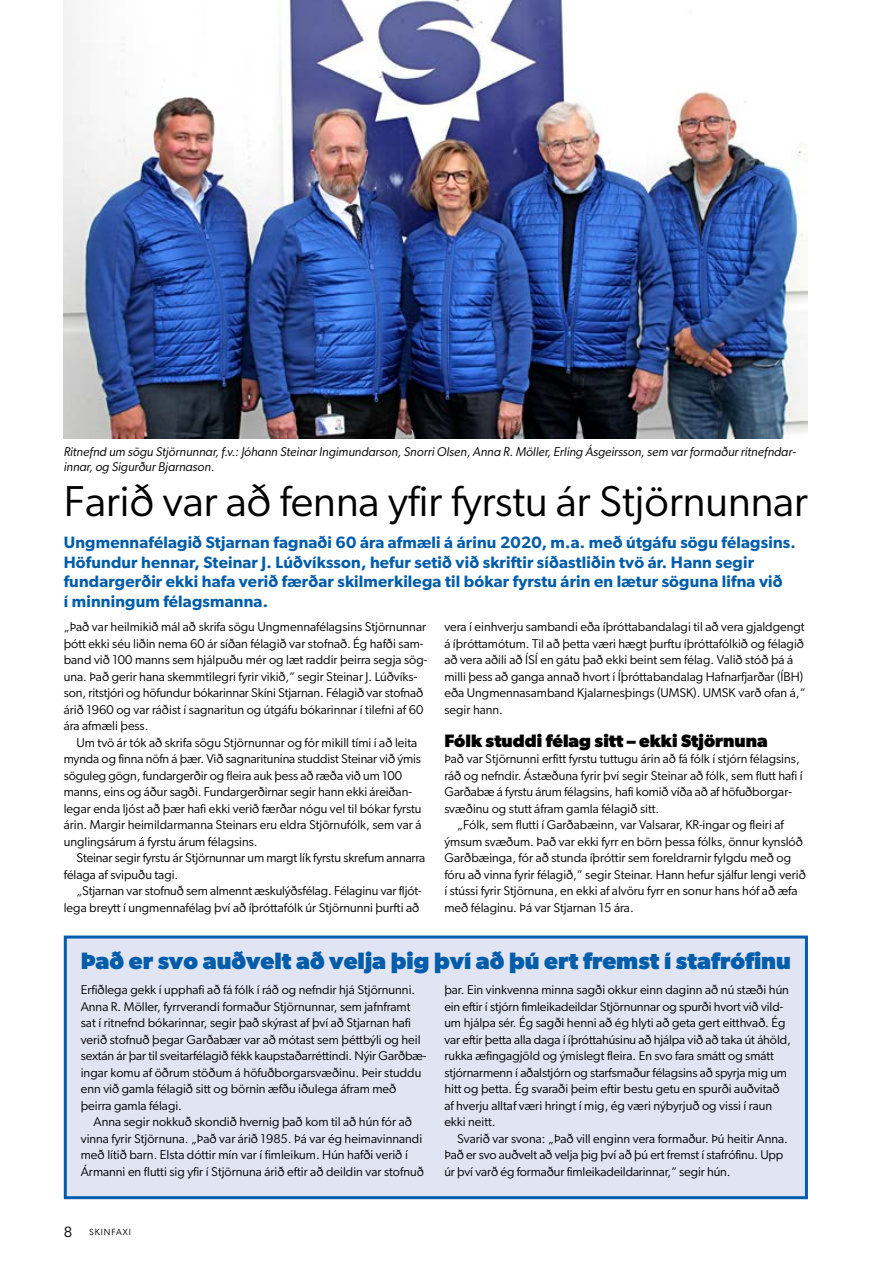
<style>
.page{position:relative;width:893px;height:1263px;background:#fff}
.page>*{position:absolute;margin:0;border:0;box-sizing:border-box;transform-origin:0 0}
.t1{font:43.35px "Gibson";color:#000}
.t2{font:700 23.7px "Gibson";color:#005daa}
.t3{font:700 18px "Gibson";color:#000}
.t4{font:600 16.5px/19.5px "Gibson";letter-spacing:.01em;color:#005daa}
.t5{font:12.75px/16.5px "Gibson";color:#000}
.t6{font:italic 12.75px/15px "Gibson";color:#000}
.t7{font:9px "Gibson";letter-spacing:.1em;color:#000}
.s1{font-size:15px}
</style>
<div class="page">
<div style="left:64px;top:935px;width:744px;height:264px;background:#e0e4f3;border:3px solid #005daa"></div>
<img style="left:64px;top:0;width:744px;height:439px">
<p class="t6" style="left:64px;top:444px;width:734px">Ritnefnd um sögu Stjörnunnar, f.v.: Jóhann Steinar Ingimundarson, Snorri Olsen, Anna R. Möller, Erling Ásgeirsson, sem var formaður ritnefndar&shy;innar, og Sigurður Bjarnason.</p>
<h1 class="t1" style="left:64px;top:475px;width:746px">Farið var að fenna yfir fyrstu ár Stjörnunnar</h1>
<p class="t4" style="left:64px;top:532px;width:733px">Ungmennafélagið Stjarnan fagnaði 60 ára afmæli á árinu 2020, m.a. með útgáfu sögu félagsins.<br>Höfundur hennar, Steinar J. Lúðvíksson, hefur setið við skriftir síðastliðin tvö ár. Hann segir fundargerðir ekki hafa verið færðar skilmerkilega til bókar fyrstu árin en lætur söguna lifna við<br>í minningum félagsmanna.</p>
<p class="t5" style="left:64px;top:619px;width:365px">„Það var heilmikið mál að skrifa sögu Ungmennafélagsins Stjörnunnar þótt ekki séu liðin nema 60 ár síðan félagið var stofnað. Ég hafði sam&shy;band við 100 manns sem hjálpuðu mér og læt raddir þeirra segja sög&shy;una. Það gerir hana skemmtilegri fyrir vikið,“ segir Steinar J. Lúðvíks&shy;son, ritstjóri og höfundur bókarinnar Skíni Stjarnan. Félagið var stofnað árið 1960 og var ráðist í sagnaritun og útgáfu bókarinnar í tilefni af 60 ára afmæli þess.</p>
<p class="t5" style="left:64px;top:734px;width:359px;text-indent:13px">Um tvö ár tók að skrifa sögu Stjörnunnar og fór mikill tími í að leita mynda og finna nöfn á þær. Við sagnaritunina studdist Steinar við ýmis söguleg gögn, fundargerðir og fleira auk þess að ræða við um 100 manns, eins og áður sagði. Fundargerðirnar segir hann ekki áreiðan&shy;legar enda ljóst að þær hafi ekki verið færðar nógu vel til bókar fyrstu árin. Margir heimildarmanna Steinars eru eldra Stjörnufólk, sem var á unglingsárum á fyrstu árum félagsins.</p>
<p class="t5" style="left:64px;top:850px;width:363px;text-indent:13px">Steinar segir fyrstu ár Stjörnunnar um margt lík fyrstu skrefum annarra félaga af svipuðu tagi.</p>
<p class="t5" style="left:64px;top:883px;width:359px;text-align:right">„Stjarnan var stofnuð sem almennt æskulýðsfélag. Félaginu var fljót&shy;lega breytt í ungmennafélag því að íþróttafólk úr Stjörnunni þurfti að</p>
<p class="t5" style="left:444px;top:619px;width:363px">vera í einhverju sambandi eða íþróttabandalagi til að vera gjaldgengt á íþróttamótum. Til að þetta væri hægt þurftu íþróttafólkið og félagið að vera aðili að ÍSÍ en gátu það ekki beint sem félag. Valið stóð þá á milli þess að ganga annað hvort í Íþróttabandalag Hafnarfjarðar (ÍBH) eða Ungmennasamband Kjalarnesþings (UMSK). UMSK varð ofan á,“ segir hann.</p>
<h3 class="t3" style="left:444px;top:730px;width:325px">Fólk studdi félag sitt – ekki Stjörnuna</h3>
<p class="t5" style="left:444px;top:751px;width:360px">Það var Stjörnunni erfitt fyrstu tuttugu árin að fá fólk í stjórn félagsins, ráð og nefndir. Ástæðuna fyrir því segir Steinar að fólk, sem flutt hafi í Garðabæ á fyrstu árum félagsins, hafi komið víða að af höfuðborgar&shy;svæðinu og stutt áfram gamla félagið sitt.</p>
<p class="t5" style="left:444px;top:817px;width:363px;text-indent:13px">„Fólk, sem flutti í Garðabæinn, var Valsarar, KR-ingar og fleiri af ýmsum svæðum. Það var ekki fyrr en börn þessa fólks, önnur kynslóð Garðbæinga, fór að stunda íþróttir sem foreldrarnir fylgdu með og fóru að vinna fyrir félagið,“ segir Steinar. Hann hefur sjálfur lengi verið í stússi fyrir Stjörnuna, en ekki af alvöru fyrr en sonur hans hóf að æfa með félaginu. Þá var Stjarnan 15 ára.</p>
<h2 class="t2" style="left:81px;top:946px;width:712px">Það er svo auðvelt að velja þig því að þú ert fremst í stafrófinu</h2>
<p class="t5" style="left:81px;top:981px;width:347px">Erfiðlega gekk í upphafi að fá fólk í ráð og nefndir hjá Stjörnunni.<br>Anna R. Möller, fyrrverandi formaður Stjörnunnar, sem jafnframt sat í ritnefnd bókarinnar, segir það skýrast af því að Stjarnan hafi verið stofnuð þegar Garðabær var að mótast sem þéttbýli og heil sextán ár þar til sveitarfélagið fékk kaupstaðarréttindi. Nýir Garðbæ&shy;ingar komu af öðrum stöðum á höfuðborgarsvæðinu. Þeir studdu enn við gamla félagið sitt og börnin æfðu iðulega áfram með þeirra gamla félagi.</p>
<p class="t5" style="left:81px;top:1113px;width:345px;text-indent:13px">Anna segir nokkuð skondið hvernig það kom til að hún fór að vinna fyrir Stjörnuna. „Það var árið 1985. Þá var ég heimavinnandi með lítið barn. Elsta dóttir mín var í fimleikum. Hún hafði verið í Ármanni en flutti sig yfir í Stjörnuna árið eftir að deildin var stofnuð</p>
<p class="t5" style="left:444px;top:981px;width:348px">þar. Ein vinkvenna minna sagði okkur einn daginn að nú stæði hún ein eftir í stjórn fimleikadeildar Stjörnunnar og spurði hvort við vild&shy;um hjálpa sér. Ég sagði henni að ég hlyti að geta gert eitthvað. Ég var eftir þetta alla daga í íþróttahúsinu að hjálpa við að taka út áhöld, rukka æfingagjöld og ýmislegt fleira. En svo fara smátt og smátt stjórnarmenn í aðalstjórn og starfsmaður félagsins að spyrja mig um hitt og þetta. Ég svaraði þeim eftir bestu getu en spurði auðvitað af hverju alltaf væri hringt í mig, ég væri nýbyrjuð og vissi í raun ekki neitt.</p>
<p class="t5" style="left:444px;top:1130px;width:345px;text-indent:13px">Svarið var svona: „Það vill enginn vera formaður. Þú heitir Anna.<br>Það er svo auðvelt að velja þig því að þú ert fremst í stafrófinu. Upp úr því varð ég formaður fimleikadeildarinnar,“ segir hún.</p>
<p class="t7" style="left:64px;top:1227px;width:69px"><span class="s1">8</span> SKINFAXI</p>
</div>
